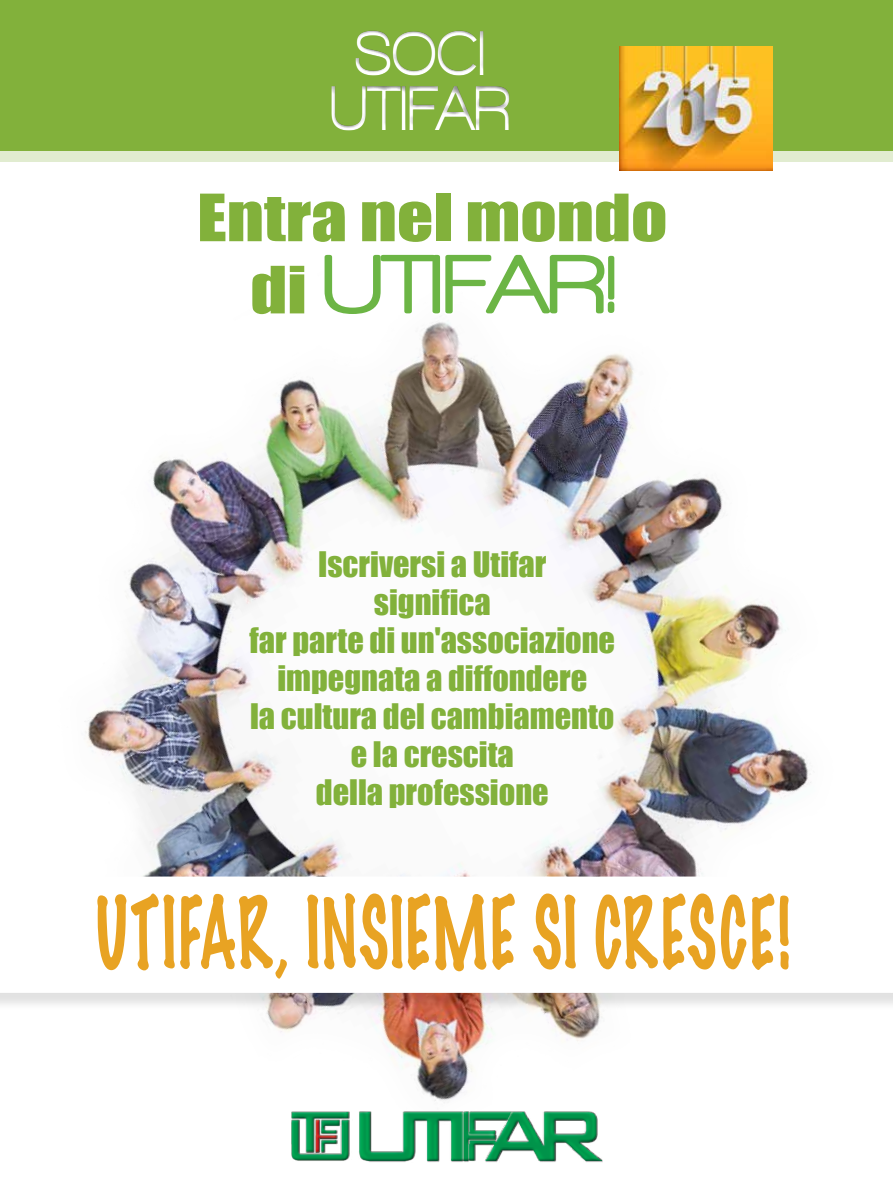
<style>
.page{position:relative;width:893px;height:1191px;background:#fff}
.page>*{position:absolute;margin:0;border:0;box-sizing:border-box;transform-origin:0 0}
.t1{font:100 89.25px "Marker Felt";letter-spacing:.02em;color:#e8a323;scale:.67 1}
.t2{font:86.25px "Walkway Rounded";color:#6cb545;scale:1.18 1}
.t3{font:900 64.65px/55.5px "Walkway Expand";color:#fff;text-align:center;scale:.66 1}
.t4{font:60.15px "Impact";color:#82b13b;scale:1.18 1}
.t5{font:32.25px/38px "Impact";color:#82b13b;text-align:center}
.s1{font-family:"Impact";font-size:60.15px;color:#82b13b}
</style>
<div class="page">
<div style="left:0;top:0;width:893px;height:150px;background:#82b13b"></div>
<img style="left:84px;top:162px;width:727px;height:941px">
<div style="left:0;top:878px;width:893px;height:133px;background:#000;opacity:.12"></div>
<svg style="left:0;top:876px;width:892px;height:117px"></svg>
<svg style="left:321px;top:250px;width:297px;height:74px"></svg>
<svg style="left:0;top:125px;width:893px;height:37px"></svg>
<img style="left:619px;top:47px;width:153px;height:124px">
<div style="left:291px;top:1111px;width:312px;height:51px;background:#000;opacity:.95"></div>
<img style="left:291px;top:1111px;width:311px;height:49px">
<div style="left:323px;top:33px;width:192px;height:106px;background:#82b13b"></div>
<div style="left:325px;top:22px;width:193px;height:112px;background:#000;opacity:.75"></div>
<hr style="left:892px;top:756px;width:1px;height:288px;background:#fff">
<h3 class="t3" style="left:330px;top:25px;width:276px">SOCI<br>UTIFAR</h3>
<h3 class="t4" style="left:197px;top:171px;width:400px">Entra nel mondo</h3>
<h2 class="t2" style="left:250px;top:238px;width:310px"><span class="s1">di</span> UTIFAR!</h2>
<p class="t5" style="left:249px;top:544px;width:367px">Iscriversi a Utifar<br>significa<br>far parte di un'associazione impegnata a diffondere<br>la cultura del cambiamento e la crescita<br>della professione</p>
<h1 class="t1" style="left:96px;top:862px;width:1038px">UTIFAR, INSIEME SI CRESCE!</h1>
</div>
